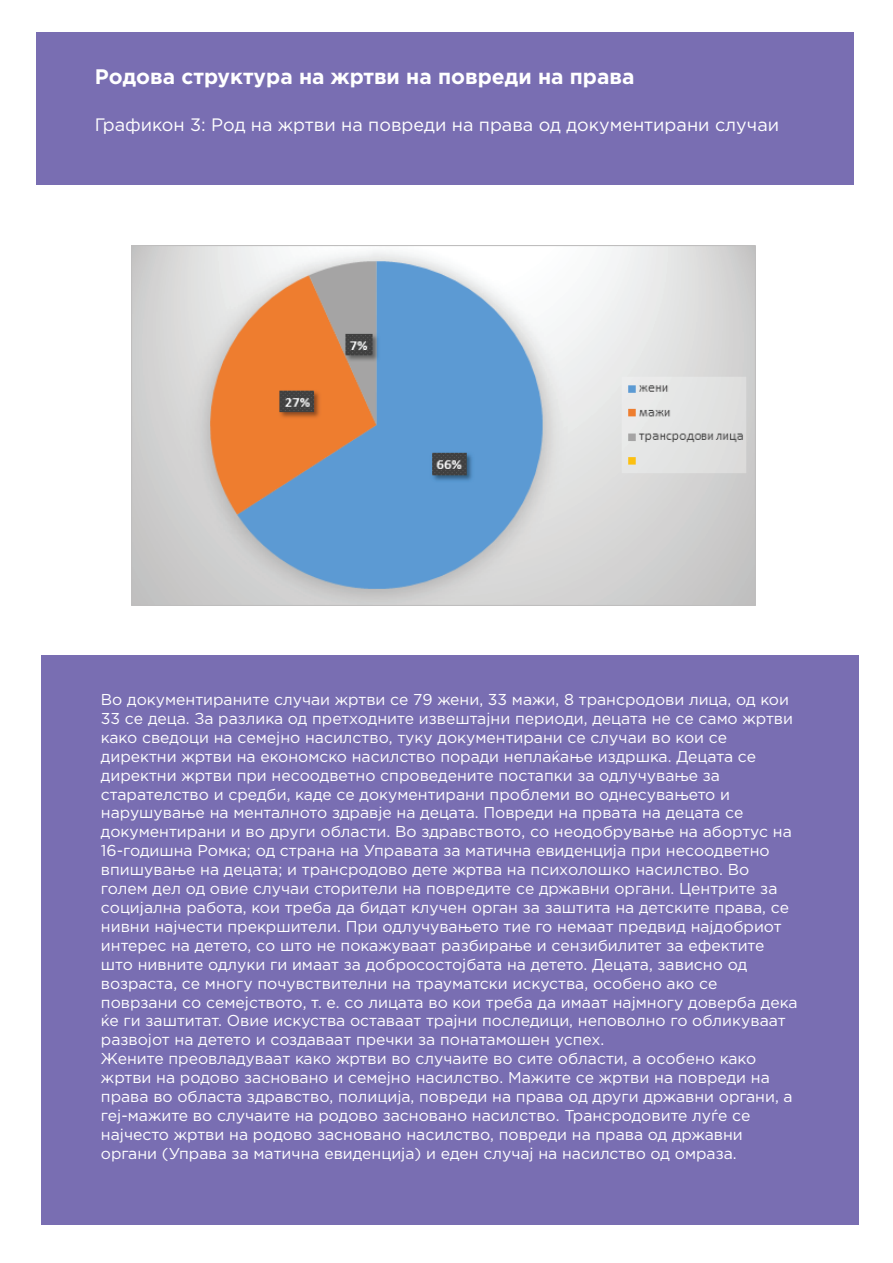
<style>
.page{position:relative;width:893px;height:1263px;background:#fff}
.page>*{position:absolute;margin:0;border:0;box-sizing:border-box;transform-origin:0 0}
.t1{font:700 21px "Gotham Pro";color:#fff}
.t2{font:18px "Gotham Pro";color:#fff}
.t3{font:15.75px/18.9px "Gotham Pro";color:#fff}
</style>
<div class="page">
<div style="left:36px;top:33px;width:818px;height:152px;background:#796eb2"></div>
<img style="left:132px;top:245px;width:623px;height:361px">
<div style="left:41px;top:655px;width:817px;height:570px;background:#796eb2"></div>
<h1 class="t1" style="left:95px;top:65px;width:541px">Родова структура на жртви на повреди на права</h1>
<p class="t2" style="left:95px;top:115px;width:686px">Графикон 3: Род на жртви на повреди на права од документирани случаи</p>
<p class="t3" style="left:101px;top:690px;width:698px">Во документираните случаи жртви се 79 жени, 33 мажи, 8 трансродови лица, од кои 33 се деца. За разлика од претходните извештајни периоди, децата не се само жртви како сведоци на семејно насилство, туку документирани се случаи во кои се директни жртви на економско насилство поради неплаќање издршка. Децата се директни жртви при несоодветно спроведените постапки за одлучување за старателство и средби, каде се документирани проблеми во однесувањето и нарушување на менталното здравје на децата. Повреди на првата на децата се документирани и во други области. Во здравството, со неодобрување на абортус на 16-годишна Ромка; од страна на Управата за матична евиденција при несоодветно впишување на децата; и трансродово дете жртва на психолошко насилство. Во голем дел од овие случаи сторители на повредите се државни органи. Центрите за социјална работа, кои треба да бидат клучен орган за заштита на детските права, се нивни најчести прекршители. При одлучувањето тие го немаат предвид најдобриот интерес на детето, со што не покажуваат разбирање и сензибилитет за ефектите што нивните одлуки ги имаат за добросостојбата на детето. Децата, зависно од возраста, се многу почувствителни на трауматски искуства, особено ако се поврзани со семејството, т. е. со лицата во кои треба да имаат најмногу доверба дека ќе ги заштитат. Овие искуства оставаат трајни последици, неповолно го обликуваат развојот на детето и создаваат пречки за понатамошен успех.<br>Жените преовладуваат како жртви во случаите во сите области, а особено како жртви на родово засновано и семејно насилство. Мажите се жртви на повреди на права во областа здравство, полиција, повреди на права од други државни органи, а геј-мажите во случаите на родово засновано насилство. Трансродовите луѓе се најчесто жртви на родово засновано насилство, повреди на права од државни органи (Управа за матична евиденција) и еден случај на насилство од омраза.</p>
</div>
